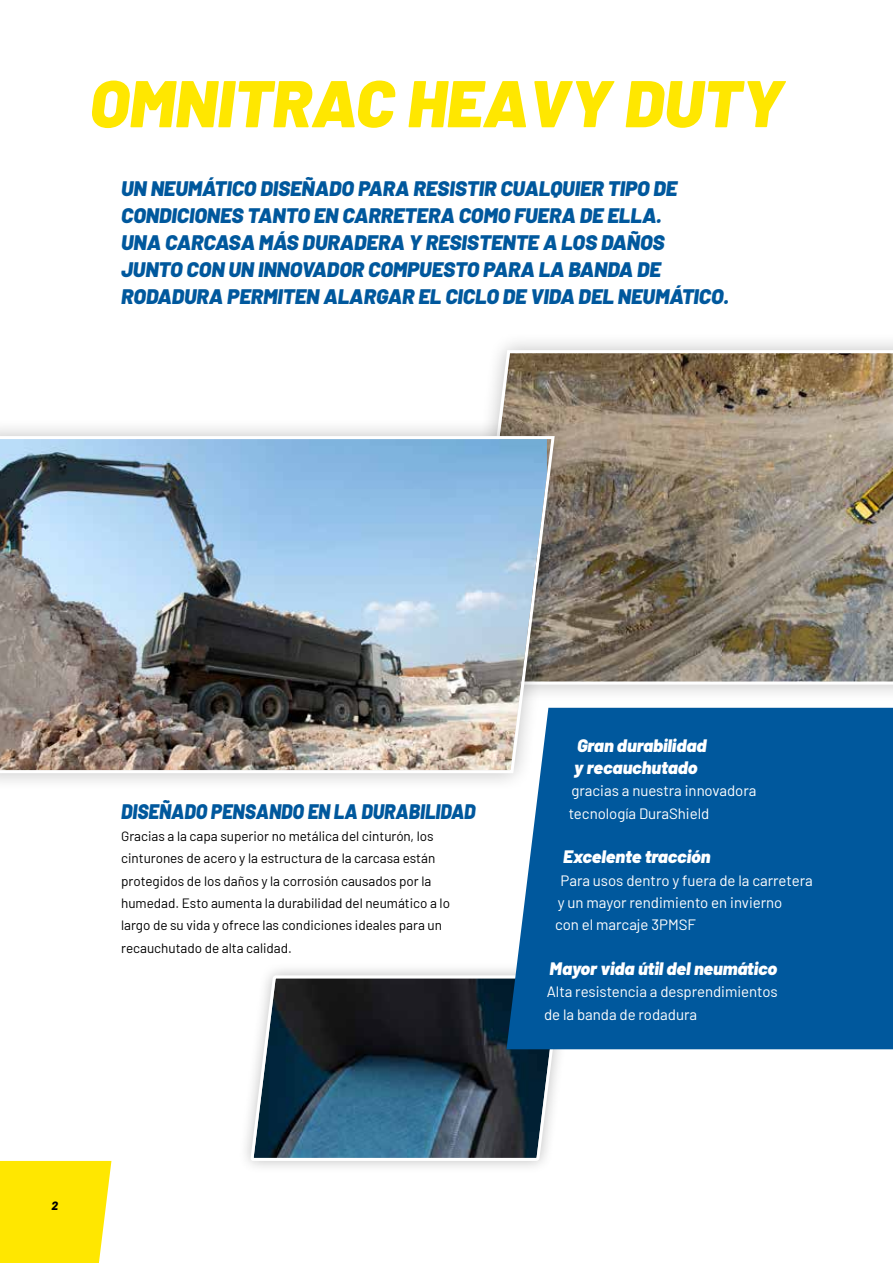
<style>
.page{position:relative;width:893px;height:1263px;background:#fff}
.page>*{position:absolute;margin:0;border:0;box-sizing:border-box;transform-origin:0 0}
.t1{font:italic 900 66px "Barlow";color:#ffe700}
.t2{font:italic 900 21px/27px "Barlow";color:#00589d}
.t3{font:italic 900 21px "Barlow";color:#00589d;scale:.91 1}
.t4{font:italic 900 18px/22.4px "Barlow";color:#fff}
.t5{font:15px/22.4px "Barlow";color:#fff}
.t6{font:13.5px/22.4px "Barlow";color:#000}
.t7{font:italic 800 12px "Barlow";color:#000}
</style>
<div class="page">
<div style="left:0;top:1161px;width:111px;height:102px;background:#ffe700"></div>
<div style="left:238px;top:961px;width:336px;height:214px;background:#000;opacity:.25"></div>
<svg style="left:249px;top:974px;width:315px;height:188px;background:#3f5361"></svg>
<div style="left:449px;top:331px;width:444px;height:373px;background:#000;opacity:.25"></div>
<img style="left:464px;top:349px;width:429px;height:337px">
<div style="left:0;top:417px;width:572px;height:375px;background:#000;opacity:.25"></div>
<img style="left:0;top:435px;width:556px;height:340px">
<div style="left:506px;top:708px;width:387px;height:341px;background:#00589d"></div>
<h1 class="t1" style="left:89px;top:54px;width:695px">OMNITRAC HEAVY DUTY</h1>
<p class="t2" style="left:121px;top:174px;width:609px">UN NEUMÁTICO DISEÑADO PARA RESISTIR CUALQUIER TIPO DE CONDICIONES TANTO EN CARRETERA COMO FUERA DE ELLA.<br>UNA CARCASA MÁS DURADERA Y RESISTENTE A LOS DAÑOS JUNTO CON UN INNOVADOR COMPUESTO PARA LA BANDA DE RODADURA PERMITEN ALARGAR EL CICLO DE VIDA DEL NEUMÁTICO.</p>
<h2 class="t3" style="left:121px;top:795px;width:391px">DISEÑADO PENSANDO EN LA DURABILIDAD</h2>
<p class="t6" style="left:121px;top:824px;width:330px">Gracias a la capa superior no metálica del cinturón, los cinturones de acero y la estructura de la carcasa están protegidos de los daños y la corrosión causados por la humedad. Esto aumenta la durabilidad del neumático a lo largo de su vida y ofrece las condiciones ideales para un recauchutado de alta calidad.</p>
<h3 class="t4" style="left:574px;top:733px;width:134px">Gran durabilidad y recauchutado</h3>
<p class="t5" style="left:569px;top:778px;width:189px">gracias a nuestra innovadora tecnología DuraShield</p>
<h3 class="t4" style="left:563px;top:844px;width:149px">Excelente tracción</h3>
<p class="t5" style="left:555px;top:868px;width:259px;text-indent:5px">Para usos dentro y fuera de la carretera y un mayor rendimiento en invierno<br>con el marcaje 3PMSF</p>
<h3 class="t4" style="left:550px;top:956px;width:229px">Mayor vida útil del neumático</h3>
<p class="t5" style="left:544px;top:979px;width:235px">Alta resistencia a desprendimientos de la banda de rodadura</p>
<p class="t7" style="left:51px;top:1196px;width:8px">2</p>
</div>
